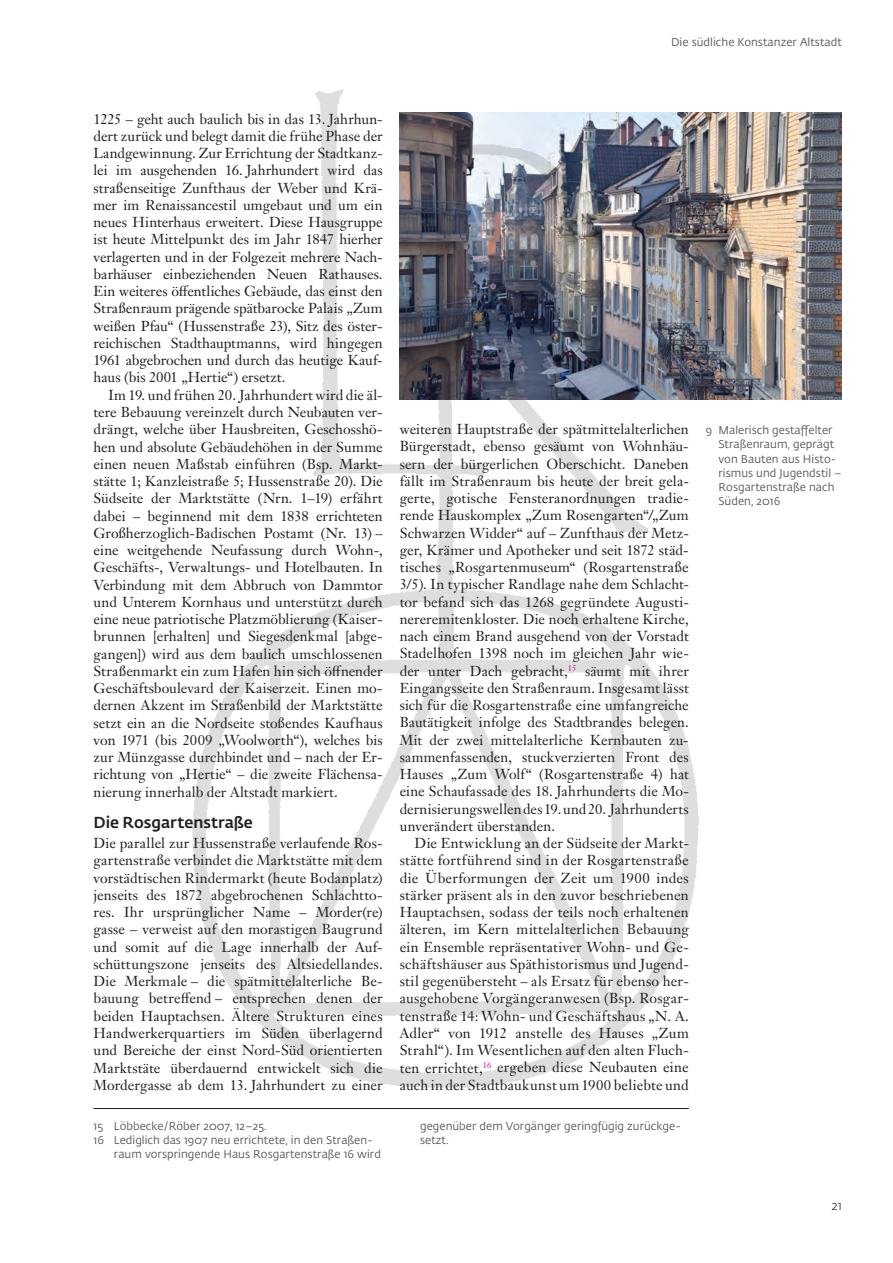
<style>
.page{position:relative;width:893px;height:1263px;background:#fff}
.page>*{position:absolute;margin:0;border:0;box-sizing:border-box;transform-origin:0 0}
.t1{font:500 15.75px "Fedra Sans Pro";color:#231f20}
.t2{font:14.25px/17.2px "Janson Text LT Pro";color:#231f20;text-align:justify}
.t3{font:300 12.75px "Fedra Sans Pro";color:#231f20}
.t4{font:11.25px/14.2px "Fedra Sans Pro";letter-spacing:.005em;color:#57585a}
</style>
<div class="page">
<hr style="left:94px;top:1108px;width:595px;height:1px;background:#231f20">
<img style="left:716px;top:113px;width:126px;height:287px">
<img style="left:192px;top:89px;width:524px;height:999px">
<p class="t4" style="left:671px;top:34px;width:172px">Die südliche Konstanzer Altstadt</p>
<p class="t2" style="left:94px;top:110px;width:291px">1225 – geht auch baulich bis in das 13. Jahrhun&shy;dert zurück und belegt damit die frühe Phase der Landgewinnung. Zur Errichtung der Stadtkanz&shy;lei im ausgehenden 16. Jahrhundert wird das straßenseitige Zunfthaus der Weber und Krä&shy;mer im Renaissancestil umgebaut und um ein neues Hinterhaus erweitert. Diese Hausgruppe ist heute Mittelpunkt des im Jahr 1847 hierher verlagerten und in der Folgezeit mehrere Nach&shy;barhäuser einbeziehenden Neuen Rathauses.<br>Ein weiteres öffentliches Gebäude, das einst den Straßenraum prägende spätbarocke Palais „Zum weißen Pfau“ (Hussenstraße 23), Sitz des öster&shy;reichischen Stadthauptmanns, wird hingegen 1961 abgebrochen und durch das heutige Kauf&shy;haus (bis 2001 „Hertie“) ersetzt.</p>
<p class="t2" style="left:94px;top:386px;width:291px;text-indent:15px">Im 19. und frühen 20. Jahrhundert wird die äl&shy;tere Bebauung vereinzelt durch Neubauten ver&shy;drängt, welche über Hausbreiten, Geschosshö&shy;hen und absolute Gebäudehöhen in der Summe einen neuen Maßstab einführen (Bsp. Markt&shy;stätte 1; Kanzleistraße 5; Hussenstraße 20). Die Südseite der Marktstätte (Nrn. 1–19) erfährt dabei – beginnend mit dem 1838 errichteten Großherzoglich-Badischen Postamt (Nr. 13) – eine weitgehende Neufassung durch Wohn-, Geschäfts-, Verwaltungs- und Hotelbauten. In Verbindung mit dem Abbruch von Dammtor und Unterem Kornhaus und unterstützt durch eine neue patriotische Platzmöblierung (Kaiser&shy;brunnen [erhalten] und Siegesdenkmal [abge&shy;gangen]) wird aus dem baulich umschlossenen Straßenmarkt ein zum Hafen hin sich öffnender Geschäftsboulevard der Kaiserzeit. Einen mo&shy;dernen Akzent im Straßenbild der Marktstätte setzt ein an die Nordseite stoßendes Kaufhaus von 1971 (bis 2009 „Woolworth“), welches bis zur Münzgasse durchbindet und – nach der Er&shy;richtung von „Hertie“ – die zweite Flächensa&shy;nierung innerhalb der Altstadt markiert.</p>
<p class="t1" style="left:94px;top:810px;width:161px">Die Rosgartenstraße</p>
<p class="t2" style="left:94px;top:834px;width:291px">Die parallel zur Hussenstraße verlaufende Ros&shy;gartenstraße verbindet die Marktstätte mit dem vorstädtischen Rindermarkt (heute Bodanplatz) jenseits des 1872 abgebrochenen Schlachtto&shy;res. Ihr ursprünglicher Name – Morder(re) gasse – verweist auf den morastigen Baugrund und somit auf die Lage innerhalb der Auf&shy;schüttungszone jenseits des Altsiedellandes.<br>Die Merkmale – die spätmittelalterliche Be&shy;bauung betreffend – entsprechen denen der beiden Hauptachsen. Ältere Strukturen eines Handwerkerquartiers im Süden überlagernd und Bereiche der einst Nord-Süd orientierten Marktstäte überdauernd entwickelt sich die Mordergasse ab dem 13. Jahrhundert zu einer</p>
<p class="t4" style="left:94px;top:1118px;width:175px">15 Löbbecke/Röber 2007, 12–25.</p>
<p class="t4" style="left:94px;top:1133px;width:281px">16 Lediglich das 1907 neu errichtete, in den Straßen-</p>
<p class="t4" style="left:114px;top:1147px;width:268px">raum vorspringende Haus Rosgartenstraße 16 wird</p>
<p class="t2" style="left:400px;top:420px;width:291px">weiteren Hauptstraße der spätmittelalterlichen Bürgerstadt, ebenso gesäumt von Wohnhäu&shy;sern der bürgerlichen Oberschicht. Daneben fällt im Straßenraum bis heute der breit gela&shy;gerte, gotische Fensteranordnungen tradie&shy;rende Hauskomplex „Zum Rosengarten“/„Zum Schwarzen Widder“ auf – Zunfthaus der Metz&shy;ger, Krämer und Apotheker und seit 1872 städ&shy;tisches „Rosgartenmuseum“ (Rosgartenstraße 3/5). In typischer Randlage nahe dem Schlacht&shy;tor befand sich das 1268 gegründete Augusti&shy;nereremitenkloster. Die noch erhaltene Kirche, nach einem Brand ausgehend von der Vorstadt Stadelhofen 1398 noch im gleichen Jahr wie&shy;der unter Dach gebracht,<sup>15</sup> säumt mit ihrer Eingangsseite den Straßenraum. Insgesamt lässt sich für die Rosgartenstraße eine umfangreiche Bautätigkeit infolge des Stadtbrandes belegen.<br>Mit der zwei mittelalterliche Kernbauten zu&shy;sammenfassenden, stuckverzierten Front des Hauses „Zum Wolf“ (Rosgartenstraße 4) hat eine Schaufassade des 18. Jahrhunderts die Mo&shy;dernisierungswellen des 19. und 20. Jahrhunderts unverändert überstanden.</p>
<p class="t2" style="left:400px;top:834px;width:291px;text-indent:15px">Die Entwicklung an der Südseite der Markt&shy;stätte fortführend sind in der Rosgartenstraße die Überformungen der Zeit um 1900 indes stärker präsent als in den zuvor beschriebenen Hauptachsen, sodass der teils noch erhaltenen älteren, im Kern mittelalterlichen Bebauung ein Ensemble repräsentativer Wohn- und Ge&shy;schäftshäuser aus Späthistorismus und Jugend&shy;stil gegenübersteht – als Ersatz für ebenso her&shy;ausgehobene Vorgängeranwesen (Bsp. Rosgar&shy;tenstraße 14: Wohn- und Geschäftshaus „N. A.<br>Adler“ von 1912 anstelle des Hauses „Zum Strahl“). Im Wesentlichen auf den alten Fluch&shy;ten errichtet,<sup>16</sup> ergeben diese Neubauten eine auch in der Stadtbaukunst um 1900 beliebte und</p>
<p class="t4" style="left:420px;top:1118px;width:262px">gegenüber dem Vorgänger geringfügig zurückge&shy;setzt.</p>
<p class="t4" style="left:718px;top:423px;width:125px;text-indent:-13px">9 Malerisch gestaffelter<br>Straßenraum, geprägt von Bauten aus Histo&shy;rismus und Jugendstil –<br>Rosgartenstraße nach<br>Süden, 2016</p>
<p class="t3" style="left:832px;top:1197px;width:12px">21</p>
</div>
